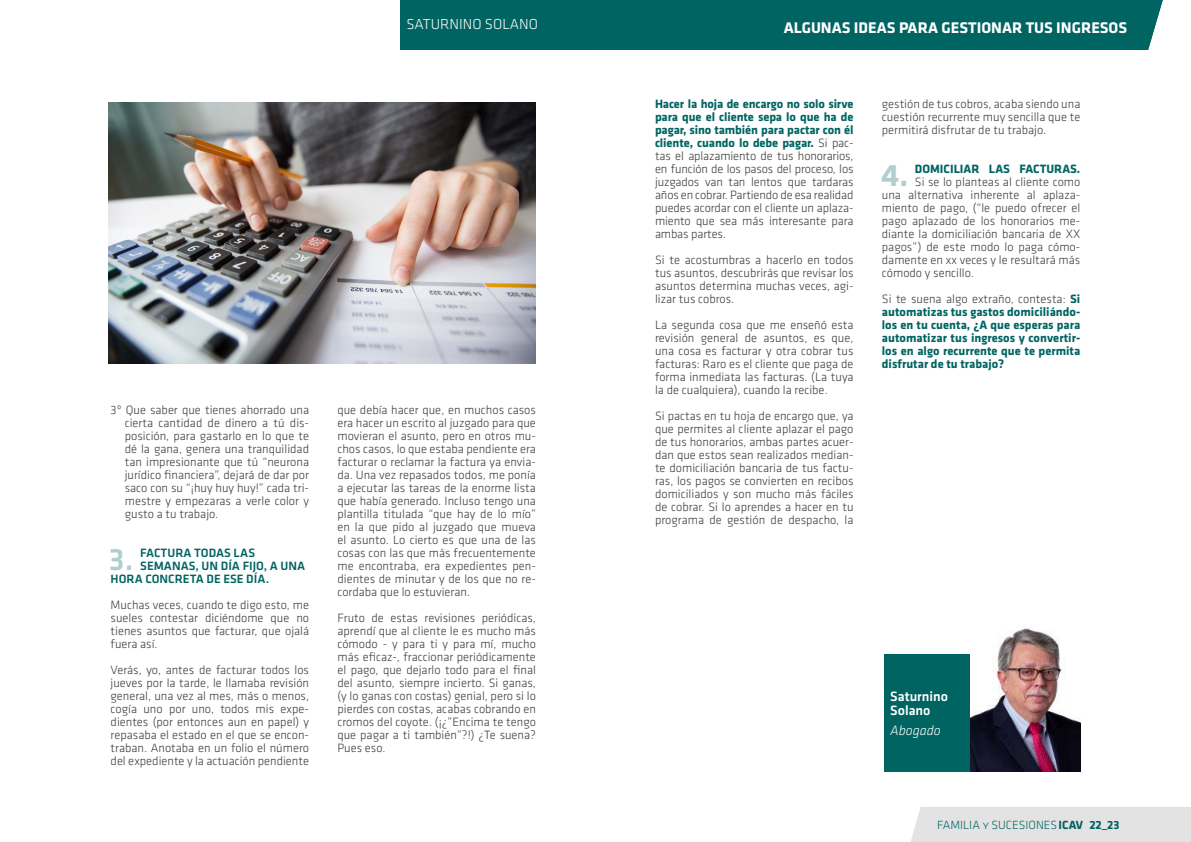
<style>
.page{position:relative;width:1191px;height:842px;background:#fff}
.page>*{position:absolute;margin:0;border:0;box-sizing:border-box;transform-origin:0 0}
.t1{font:500 32px "Klavika";color:#b1cece}
.t2{font:700 32px "Klavika";color:#b1cece}
.t3{font:700 16px "Klavika";color:#fff}
.t4{font:300 15px "Klavika";color:#fff}
.t5{font:500 14px/14px "Klavika";color:#fff}
.t6{font:italic 300 14px "Klavika";color:#fff}
.t7{font:300 12.5px/13px "Klavika";color:#3c3c3b;text-align:justify}
.t8{font:700 12.5px/13px "Klavika";color:#006462;text-align:justify}
.t9{font:500 12.5px "Klavika";color:#006462}
.t10{font:300 12.3px "Klavika";color:#006462}
.s1{font-weight:700;color:#006462}
.s2{font-weight:300;color:#3c3c3b}
.s3{font-weight:700}
</style>
<div class="page">
<div style="left:400px;top:0;width:195px;height:50px;background:#006462"></div>
<div style="left:595px;top:0;width:568px;height:50px;background:#006462"></div>
<div style="left:911px;top:807px;width:280px;height:35px;background:#e3e3e3"></div>
<img style="left:970px;top:628px;width:110px;height:143px">
<div style="left:884px;top:654px;width:86px;height:117px;background:#006462"></div>
<img style="left:108px;top:102px;width:428px;height:261px">
<p class="t4" style="left:406px;top:16px;width:133px">SATURNINO SOLANO</p>
<p class="t7" style="left:125px;top:404px;width:186px;text-indent:-14px">3º Que saber que tienes ahorrado una cierta cantidad de dinero a tú dis&shy;posición, para gastarlo en lo que te dé la gana, genera una tranquilidad tan impresionante que tú “neurona jurídico financiera”, dejará de dar por saco con su “¡huy huy huy!” cada tri&shy;mestre y empezaras a verle color y gusto a tu trabajo.</p>
<h1 class="t1" style="left:109px;top:542px;width:26px">3.</h1>
<p class="t9" style="left:140px;top:546px;width:116px">FACTURA TODAS LAS</p>
<p class="t9" style="left:140px;top:559px;width:166px">SEMANAS, UN DÍA FIJO, A UNA</p>
<p class="t9" style="left:111px;top:572px;width:160px">HORA CONCRETA DE ESE DÍA.</p>
<p class="t7" style="left:111px;top:599px;width:200px">Muchas veces, cuando te digo esto, me sueles contestar diciéndome que no tienes asuntos que facturar, que ojalá fuera así.</p>
<p class="t7" style="left:111px;top:664px;width:200px">Verás, yo, antes de facturar todos los jueves por la tarde, le llamaba revisión general, una vez al mes, más o menos, cogía uno por uno, todos mis expe&shy;dientes (por entonces aun en papel) y repasaba el estado en el que se encon&shy;traban. Anotaba en un folio el número del expediente y la actuación pendiente</p>
<p class="t7" style="left:337px;top:404px;width:200px">que debía hacer que, en muchos casos era hacer un escrito al juzgado para que movieran el asunto, pero en otros mu&shy;chos casos, lo que estaba pendiente era facturar o reclamar la factura ya envia&shy;da. Una vez repasados todos, me ponía a ejecutar las tareas de la enorme lista que había generado. Incluso tengo una plantilla titulada “que hay de lo mío” en la que pido al juzgado que mueva el asunto. Lo cierto es que una de las cosas con las que más frecuentemente me encontraba, era expedientes pen&shy;dientes de minutar y de los que no re&shy;cordaba que lo estuvieran.</p>
<p class="t7" style="left:337px;top:612px;width:200px">Fruto de estas revisiones periódicas, aprendí que al cliente le es mucho más cómodo - y para ti y para mí, mucho más eficaz-, fraccionar periódicamente el pago, que dejarlo todo para el final del asunto, siempre incierto. Si ganas, (y lo ganas con costas) genial, pero si lo pierdes con costas, acabas cobrando en cromos del coyote. (¡¿”Encima te tengo que pagar a ti también”?!) ¿Te suena?<br>Pues eso.</p>
<p class="t3" style="left:784px;top:19px;width:345px">ALGUNAS IDEAS PARA GESTIONAR TUS INGRESOS</p>
<p class="t7" style="left:655px;top:98px;width:200px"><span class="s1">Hacer la hoja de encargo no solo sirve para que el cliente sepa lo que ha de pagar, sino también para pactar con él cliente, cuando lo debe pagar.</span> Si pac&shy;tas el aplazamiento de tus honorarios, en función de los pasos del proceso, los juzgados van tan lentos que tardaras años en cobrar. Partiendo de esa realidad puedes acordar con el cliente un aplaza&shy;miento que sea más interesante para ambas partes.</p>
<p class="t7" style="left:655px;top:254px;width:200px">Si te acostumbras a hacerlo en todos tus asuntos, descubrirás que revisar los asuntos determina muchas veces, agi&shy;lizar tus cobros.</p>
<p class="t7" style="left:655px;top:319px;width:200px">La segunda cosa que me enseñó esta revisión general de asuntos, es que, una cosa es facturar y otra cobrar tus facturas: Raro es el cliente que paga de forma inmediata las facturas. (La tuya la de cualquiera), cuando la recibe.</p>
<p class="t7" style="left:655px;top:410px;width:200px">Si pactas en tu hoja de encargo que, ya que permites al cliente aplazar el pago de tus honorarios, ambas partes acuer&shy;dan que estos sean realizados median&shy;te domiciliación bancaria de tus factu&shy;ras, los pagos se convierten en recibos domiciliados y son mucho más fáciles de cobrar. Si lo aprendes a hacer en tu programa de gestión de despacho, la</p>
<p class="t7" style="left:882px;top:98px;width:200px">gestión de tus cobros, acaba siendo una cuestión recurrente muy sencilla que te permitirá disfrutar de tu trabajo.</p>
<h1 class="t2" style="left:881px;top:158px;width:28px">4.</h1>
<p class="t8" style="left:915px;top:163px;width:167px">DOMICILIAR LAS FACTURAS.</p>
<p class="t7" style="left:882px;top:176px;width:200px;text-indent:33px">Si se lo planteas al cliente como una alternativa inherente al aplaza&shy;miento de pago, (“le puedo ofrecer el pago aplazado de los honorarios me&shy;diante la domiciliación bancaria de XX pagos”) de este modo lo paga cómo&shy;damente en xx veces y le resultará más cómodo y sencillo.</p>
<p class="t8" style="left:882px;top:293px;width:200px"><span class="s2">Si te suena algo extraño, contesta:</span> Si automatizas tus gastos domiciliándo&shy;los en tu cuenta, ¿A que esperas para automatizar tus ingresos y convertir&shy;los en algo recurrente que te permita disfrutar de tu trabajo?</p>
<p class="t5" style="left:890px;top:690px;width:59px">Saturnino<br>Solano</p>
<p class="t6" style="left:890px;top:722px;width:52px">Abogado</p>
<p class="t10" style="left:937px;top:818px;width:184px">FAMILIA y SUCESIONES<span class="s3">ICAV 22_23</span></p>
</div>
